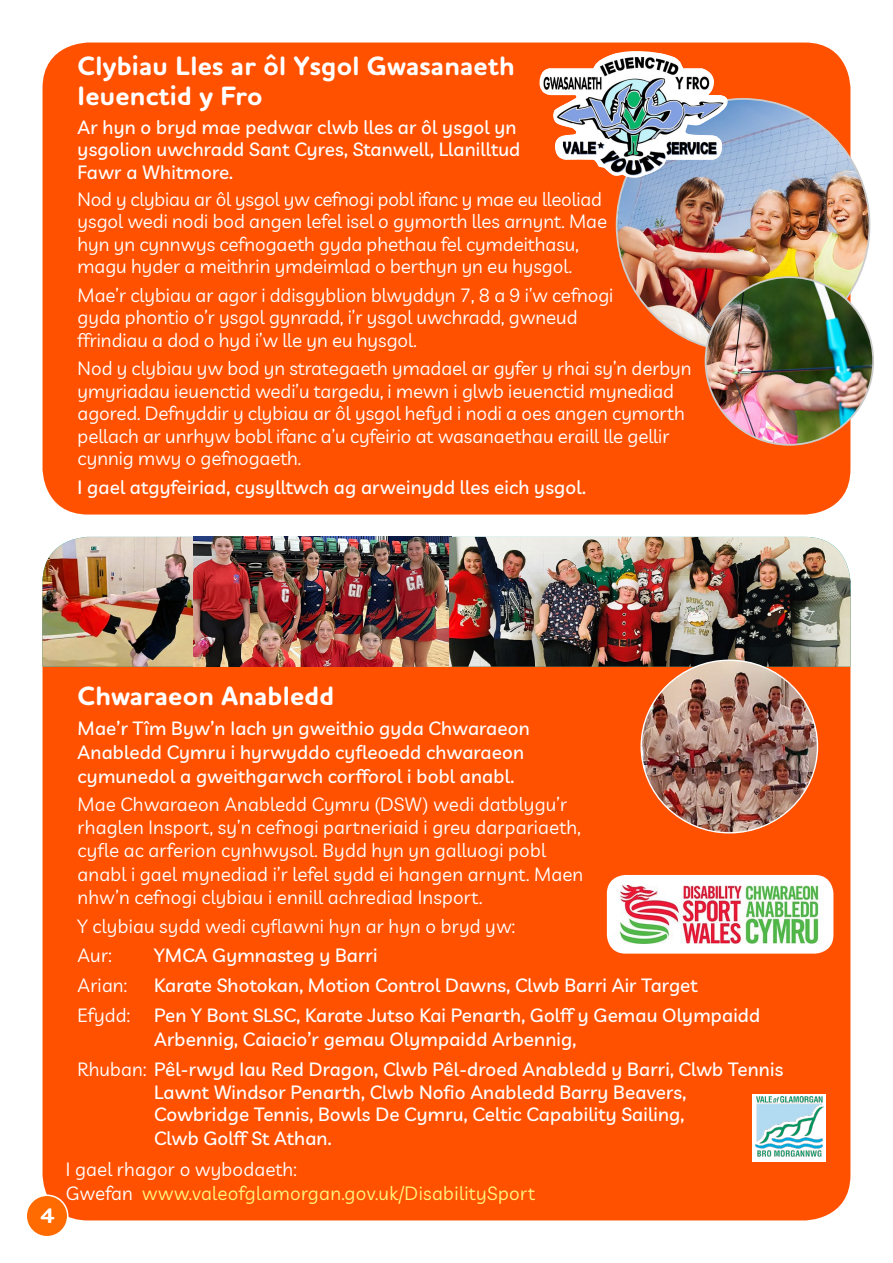
<style>
.page{position:relative;width:893px;height:1263px;background:#fff}
.page>*{position:absolute;margin:0;border:0;box-sizing:border-box;transform-origin:0 0}
.t1{font:700 27px/30px "Houschka Rounded";letter-spacing:.01em;color:#fff}
.t2{font:700 21px "Filson Soft";color:#fff}
.main_text_style{font:18.75px/22.5px "Livvic";color:#fff}
.main_text_style-2{font:500 18.75px/24px "Livvic";letter-spacing:.01em;color:#fff}
.main_text_style-3{font:18.75px "Livvic";letter-spacing:.02em;color:#fff680}
.s1{font-weight:400}
.s2{color:#fff}
</style>
<div class="page">
<div style="left:43px;top:43px;width:807px;height:471px;background:#ff5100;border-radius:46px"></div>
<div style="left:43px;top:552px;width:807px;height:668px;background:#ff5100;border-radius:46px"></div>
<img style="left:617px;top:99px;width:252px;height:252px">
<img style="left:706px;top:277px;width:167px;height:168px;border-radius:84px">
<svg style="left:539px;top:51px;width:189px;height:127px"></svg>
<img style="left:542px;top:53px;width:185px;height:123px">
<div style="left:753px;top:1094px;width:73px;height:67px;background:#fff"></div>
<img style="left:756px;top:1096px;width:67px;height:61px">
<div style="left:607px;top:875px;width:226px;height:79px;background:#fff;border-radius:19px"></div>
<img style="left:619px;top:885px;width:205px;height:58px">
<img style="left:43px;top:537px;width:406px;height:129px">
<img style="left:449px;top:537px;width:401px;height:129px">
<img style="left:641px;top:660px;width:176px;height:173px">
<div style="left:26px;top:1195px;width:42px;height:42px;background:#ff6b00;border-radius:50%"></div>
<div style="left:26px;top:1194px;width:42px;height:43px;border:2px solid #fff;border-radius:50%"></div>
<p class="t1" style="left:78px;top:52px;width:438px">Clybiau Lles ar ôl Ysgol Gwasanaeth<br>Ieuenctid y Fro</p>
<p class="main_text_style-2" style="left:78px;top:114px;width:440px">Ar hyn o bryd mae pedwar clwb lles ar ôl ysgol yn</p>
<p class="main_text_style-2" style="left:78px;top:137px;width:444px">ysgolion uwchradd Sant Cyres, Stanwell, Llanilltud</p>
<p class="main_text_style-2" style="left:78px;top:159px;width:157px">Fawr a Whitmore.</p>
<p class="main_text_style" style="left:78px;top:187px;width:531px">Nod y clybiau ar ôl ysgol yw cefnogi pobl ifanc y mae eu lleoliad ysgol wedi nodi bod angen lefel isel o gymorth lles arnynt. Mae hyn yn cynnwys cefnogaeth gyda phethau fel cymdeithasu, magu hyder a meithrin ymdeimlad o berthyn yn eu hysgol.</p>
<p class="main_text_style" style="left:78px;top:283px;width:537px">Mae’r clybiau ar agor i ddisgyblion blwyddyn 7, 8 a 9 i’w cefnogi gyda phontio o’r ysgol gynradd, i’r ysgol uwchradd, gwneud ffrindiau a dod o hyd i’w lle yn eu hysgol.</p>
<p class="main_text_style" style="left:78px;top:356px;width:615px">Nod y clybiau yw bod yn strategaeth ymadael ar gyfer y rhai sy’n derbyn ymyriadau ieuenctid wedi’u targedu, i mewn i glwb ieuenctid mynediad agored. Defnyddir y clybiau ar ôl ysgol hefyd i nodi a oes angen cymorth pellach ar unrhyw bobl ifanc a’u cyfeirio at wasanaethau eraill lle gellir cynnig mwy o gefnogaeth.</p>
<p class="main_text_style-2" style="left:78px;top:474px;width:510px">I gael atgyfeiriad, cysylltwch ag arweinydd lles eich ysgol.</p>
<p class="t2" style="left:40px;top:1202px;width:16px">4</p>
<p class="t1" style="left:78px;top:681px;width:258px">Chwaraeon Anabledd</p>
<p class="main_text_style-2" style="left:78px;top:715px;width:454px">Mae’r Tîm Byw’n Iach yn gweithio gyda Chwaraeon<br>Anabledd Cymru i hyrwyddo cyfleoedd chwaraeon cymunedol a gweithgarwch corfforol i bobl anabl.</p>
<p class="main_text_style" style="left:78px;top:791px;width:507px;line-height:23.2px">Mae Chwaraeon Anabledd Cymru (DSW) wedi datblygu’r rhaglen Insport, sy’n cefnogi partneriaid i greu darpariaeth, cyfle ac arferion cynhwysol. Bydd hyn yn galluogi pobl anabl i gael mynediad i’r lefel sydd ei hangen arnynt. Maen nhw’n cefnogi clybiau i ennill achrediad Insport.</p>
<p class="main_text_style" style="left:78px;top:914px;width:439px">Y clybiau sydd wedi cyflawni hyn ar hyn o bryd yw:</p>
<p class="main_text_style" style="left:78px;top:943px;width:36px">Aur:</p>
<p class="main_text_style-2" style="left:154px;top:942px;width:225px">YMCA Gymnasteg y Barri</p>
<p class="main_text_style" style="left:78px;top:973px;width:51px">Arian:</p>
<p class="main_text_style-2" style="left:154px;top:972px;width:545px">Karate Shotokan, Motion Control Dawns, Clwb Barri Air Target</p>
<p class="main_text_style" style="left:78px;top:1003px;width:54px">Efydd:</p>
<p class="main_text_style-2" style="left:154px;top:1002px;width:608px">Pen Y Bont SLSC, Karate Jutso Kai Penarth, Golff y Gemau Olympaidd<br>Arbennig, Caiacio’r gemau Olympaidd Arbennig,</p>
<p class="main_text_style-2" style="left:154px;top:1057px;width:631px;line-height:22.5px;text-indent:-76px"><span class="s1">Rhuban:</span> Pêl-rwyd Iau Red Dragon, Clwb Pêl-droed Anabledd y Barri, Clwb Tennis<br>Lawnt Windsor Penarth, Clwb Nofio Anabledd Barry Beavers,</p>
<p class="main_text_style-2" style="left:154px;top:1101px;width:532px">Cowbridge Tennis, Bowls De Cymru, Celtic Capability Sailing,</p>
<p class="main_text_style-2" style="left:154px;top:1125px;width:179px">Clwb Golff St Athan.</p>
<p class="main_text_style" style="left:66px;top:1156px;width:232px">I gael rhagor o wybodaeth:</p>
<p class="main_text_style-3" style="left:66px;top:1179px;width:471px"><span class="s2">Gwefan</span> www.valeofglamorgan.gov.uk/DisabilitySport</p>
</div>
